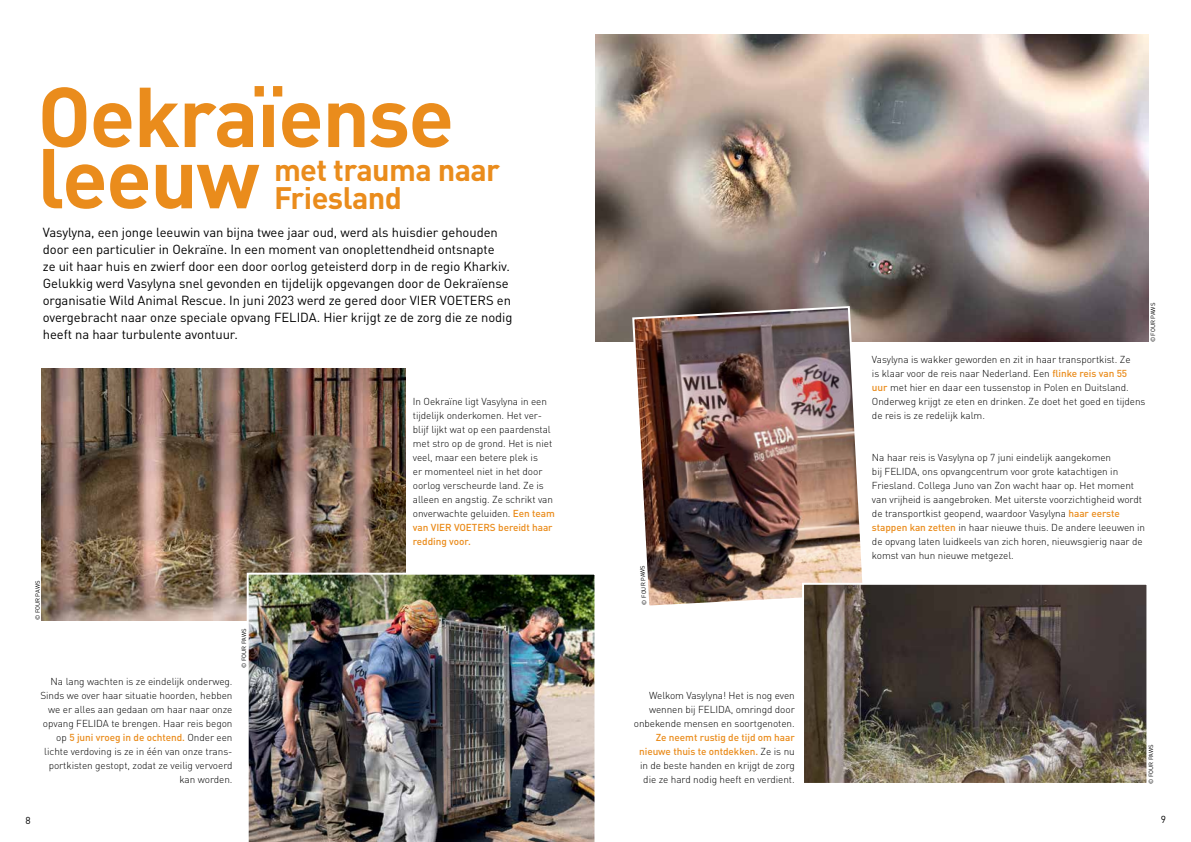
<style>
.page{position:relative;width:1191px;height:842px;background:#fff}
.page>*{position:absolute;margin:0;border:0;box-sizing:border-box;transform-origin:0 0}
.t1{font:700 83.4px/61.3px "DIN Pro";letter-spacing:-.02em;color:#ea8c1c}
.t2{font:700 30.7px/27.7px "DIN Pro";letter-spacing:-.02em;color:#ea8c1c}
.t3{font:13px/17px "DIN Pro";letter-spacing:-.005em;color:#000}
.t4{font:10.1px "DIN Pro";color:#000}
.t5{font:300 10px/14px "DIN Pro";letter-spacing:-.005em;color:#000}
.t6{font:10px "DIN Pro";color:#000}
.t7{font:6px "DIN Pro";color:#000}
.s1{font-weight:500;color:#ea8c1c}
</style>
<div class="page">
<img style="left:41px;top:368px;width:364px;height:252px">
<img style="left:595px;top:34px;width:553px;height:308px">
<img style="left:247px;top:573px;width:348px;height:269px">
<img style="left:631px;top:305px;width:235px;height:301px">
<img style="left:805px;top:586px;width:340px;height:196px">
<div style="left:802px;top:583px;width:346px;height:202px;border:2px solid #fff"></div>
<h1 class="t1" style="left:38px;top:76px;width:418px">Oekraïense leeuw</h1>
<h2 class="t2" style="left:274px;top:152px;width:228px">met trauma naar<br>Friesland</h2>
<p class="t3" style="left:43px;top:223px;width:471px">Vasylyna, een jonge leeuwin van bijna twee jaar oud, werd als huisdier gehouden door een particulier in Oekraïne. In een moment van onoplettendheid ontsnapte<br>ze uit haar huis en zwierf door een door oorlog geteisterd dorp in de regio Kharkiv.<br>Gelukkig werd Vasylyna snel gevonden en tijdelijk opgevangen door de Oekraïense organisatie Wild Animal Rescue. In juni 2023 werd ze gered door VIER VOETERS en overgebracht naar onze speciale opvang FELIDA. Hier krijgt ze de zorg die ze nodig heeft na haar turbulente avontuur.</p>
<p class="t7" style="left:33px;top:620px;width:41px;rotate:-90deg">© FOUR PAWS</p>
<p class="t5" style="left:40px;top:673px;width:194px;text-align:right">Na lang wachten is ze eindelijk onderweg.<br>Sinds we over haar situatie hoorden, hebben we er alles aan gedaan om haar naar onze opvang FELIDA te brengen. Haar reis begon op <span class="s1">5 juni vroeg in de ochtend.</span> Onder een lichte verdoving is ze in één van onze trans&shy;portkisten gestopt, zodat ze veilig vervoerd kan worden.</p>
<p class="t7" style="left:239px;top:668px;width:41px;rotate:-90deg">© FOUR PAWS</p>
<p class="t5" style="left:413px;top:393px;width:144px">In Oekraïne ligt Vasylyna in een tijdelijk onderkomen. Het ver&shy;blijf lijkt wat op een paardenstal met stro op de grond. Het is niet veel, maar een betere plek is<br>er momenteel niet in het door oorlog verscheurde land. Ze is alleen en angstig. Ze schrikt van onverwachte geluiden. <span class="s1">Een team van VIER VOETERS bereidt haar redding voor.</span></p>
<p class="t7" style="left:639px;top:605px;width:41px;rotate:-93deg">© FOUR PAWS</p>
<p class="t5" style="left:634px;top:687px;width:162px;text-align:right">Welkom Vasylyna! Het is nog even wennen bij FELIDA, omringd door onbekende mensen en soortgenoten.</p>
<p class="t5" style="left:639px;top:729px;width:157px;text-align:right"><span class="s1">Ze neemt rustig de tijd om haar nieuwe thuis te ontdekken.</span> Ze is nu in de beste handen en krijgt de zorg die ze hard nodig heeft en verdient.</p>
<p class="t7" style="left:1148px;top:342px;width:41px;rotate:-90deg">© FOUR PAWS</p>
<p class="t5" style="left:872px;top:351px;width:275px">Vasylyna is wakker geworden en zit in haar transportkist. Ze<br>is klaar voor de reis naar Nederland. Een <span class="s1">flinke reis van 55<br>uur</span> met hier en daar een tussenstop in Polen en Duitsland.<br>Onderweg krijgt ze eten en drinken. Ze doet het goed en tijdens de reis is ze redelijk kalm.</p>
<p class="t5" style="left:872px;top:449px;width:275px">Na haar reis is Vasylyna op 7 juni eindelijk aangekomen<br>bij FELIDA, ons opvangcentrum voor grote katachtigen in Friesland. Collega Juno van Zon wacht haar op. Het moment van vrijheid is aangebroken. Met uiterste voorzichtigheid wordt de transportkist geopend, waardoor Vasylyna <span class="s1">haar eerste stappen kan zetten</span> in haar nieuwe thuis. De andere leeuwen in de opvang laten luidkeels van zich horen, nieuwsgierig naar de komst van hun nieuwe metgezel.</p>
<p class="t7" style="left:1146px;top:784px;width:41px;rotate:-90deg">© FOUR PAWS</p>
<p class="t6" style="left:26px;top:812px;width:7px">8</p>
<p class="t4" style="left:1160px;top:811px;width:7px">9</p>
</div>
